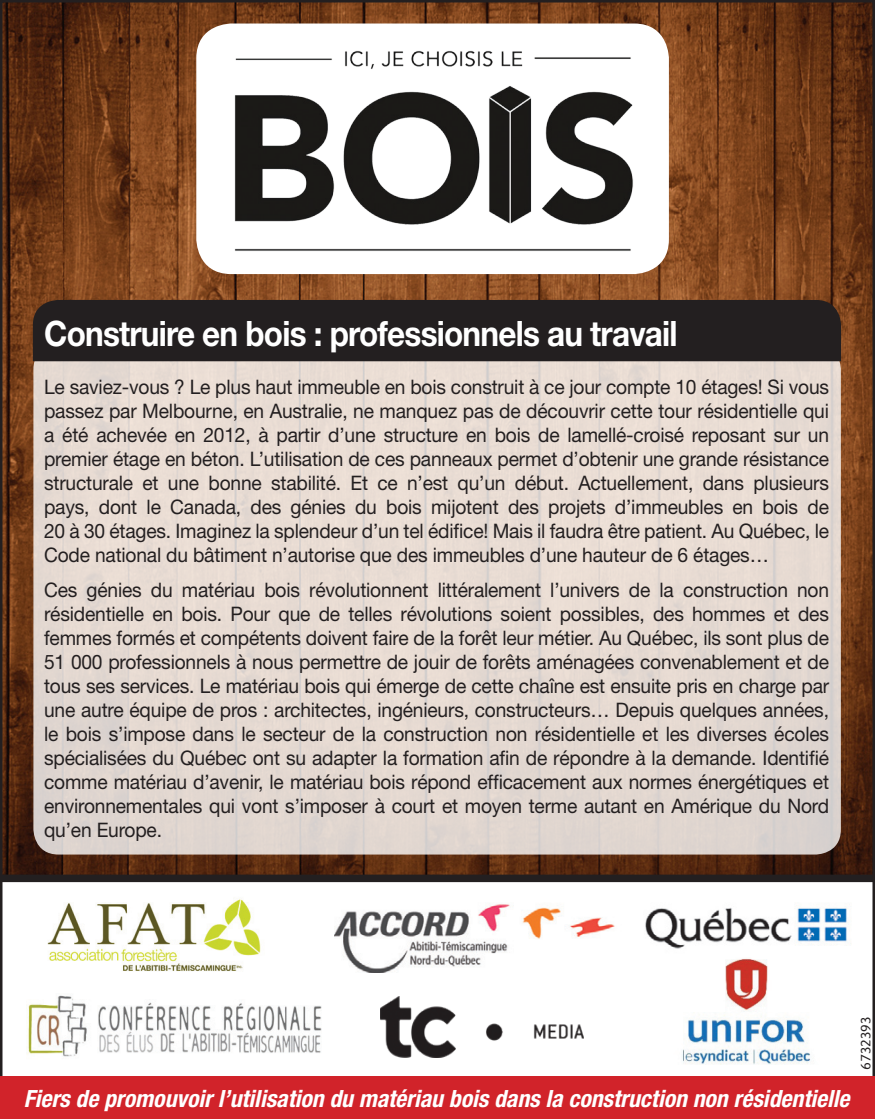
<style>
.page{position:relative;width:875px;height:1119px;background:#fff}
.page>*{position:absolute;margin:0;border:0;box-sizing:border-box;transform-origin:0 0}
.t1{font:700 35px "Helvetica Neue";letter-spacing:-.025em;color:#fff;scale:.9 1}
.t2{font:italic 700 condensed 23.75px "Helvetica Neue";color:#fff}
.t3{font:20px/24px "Helvetica Neue";letter-spacing:-.01em;color:#231f20;text-align:justify;scale:.96 1}
.t4{font:300 13.75px "Delta";letter-spacing:-.01em;color:#231f20}
</style>
<div class="page">
<img style="left:3px;top:3px;width:869px;height:871px">
<div style="left:33px;top:344px;width:808px;height:510px;background:#e7dad2;border-radius:25px"></div>
<div style="left:33px;top:300px;width:808px;height:61px;background:#231f20"></div>
<div style="left:196px;top:24px;width:473px;height:250px;background:#fff;border-radius:35px"></div>
<div style="left:0;top:874px;width:874px;height:8px;background:#231f20"></div>
<img style="left:234px;top:50px;width:399px;height:201px">
<img style="left:47px;top:899px;width:214px;height:72px">
<img style="left:27px;top:995px;width:295px;height:62px">
<img style="left:381px;top:996px;width:202px;height:61px">
<div style="left:0;top:1076px;width:874px;height:43px;background:#d1232a"></div>
<img style="left:334px;top:904px;width:514px;height:68px">
<img style="left:662px;top:957px;width:168px;height:108px">
<h1 class="t1" style="left:44px;top:311px;width:705px">Construire en bois : professionnels au travail</h1>
<p class="t3" style="left:44px;top:374px;width:819px">Le saviez-vous ? Le plus haut immeuble en bois construit à ce jour compte 10 étages! Si vous passez par Melbourne, en Australie, ne manquez pas de découvrir cette tour résidentielle qui a été achevée en 2012, à partir d’une structure en bois de lamellé-croisé reposant sur un premier étage en béton. L’utilisation de ces panneaux permet d’obtenir une grande résistance structurale et une bonne stabilité. Et ce n’est qu’un début. Actuellement, dans plusieurs pays, dont le Canada, des génies du bois mijotent des projets d’immeubles en bois de 20 à 30 étages. Imaginez la splendeur d’un tel édifice! Mais il faudra être patient. Au Québec, le Code national du bâtiment n’autorise que des immeubles d’une hauteur de 6 étages…</p>
<p class="t3" style="left:44px;top:577px;width:819px">Ces génies du matériau bois révolutionnent littéralement l’univers de la construction non résidentielle en bois. Pour que de telles révolutions soient possibles, des hommes et des femmes formés et compétents doivent faire de la forêt leur métier. Au Québec, ils sont plus de 51 000 professionnels à nous permettre de jouir de forêts aménagées convenablement et de tous ses services. Le matériau bois qui émerge de cette chaîne est ensuite pris en charge par une autre équipe de pros : architectes, ingénieurs, constructeurs… Depuis quelques années, le bois s’impose dans le secteur de la construction non résidentielle et les diverses écoles spécialisées du Québec ont su adapter la formation afin de répondre à la demande. Identifié comme matériau d’avenir, le matériau bois répond efficacement aux normes énergétiques et environnementales qui vont s’imposer à court et moyen terme autant en Amérique du Nord qu’en Europe.</p>
<p class="t2" style="left:24px;top:1084px;width:827px">Fiers de promouvoir l’utilisation du matériau bois dans la construction non résidentielle</p>
<p class="t4" style="left:858px;top:1069px;width:55px;rotate:-90deg">6732393</p>
</div>
